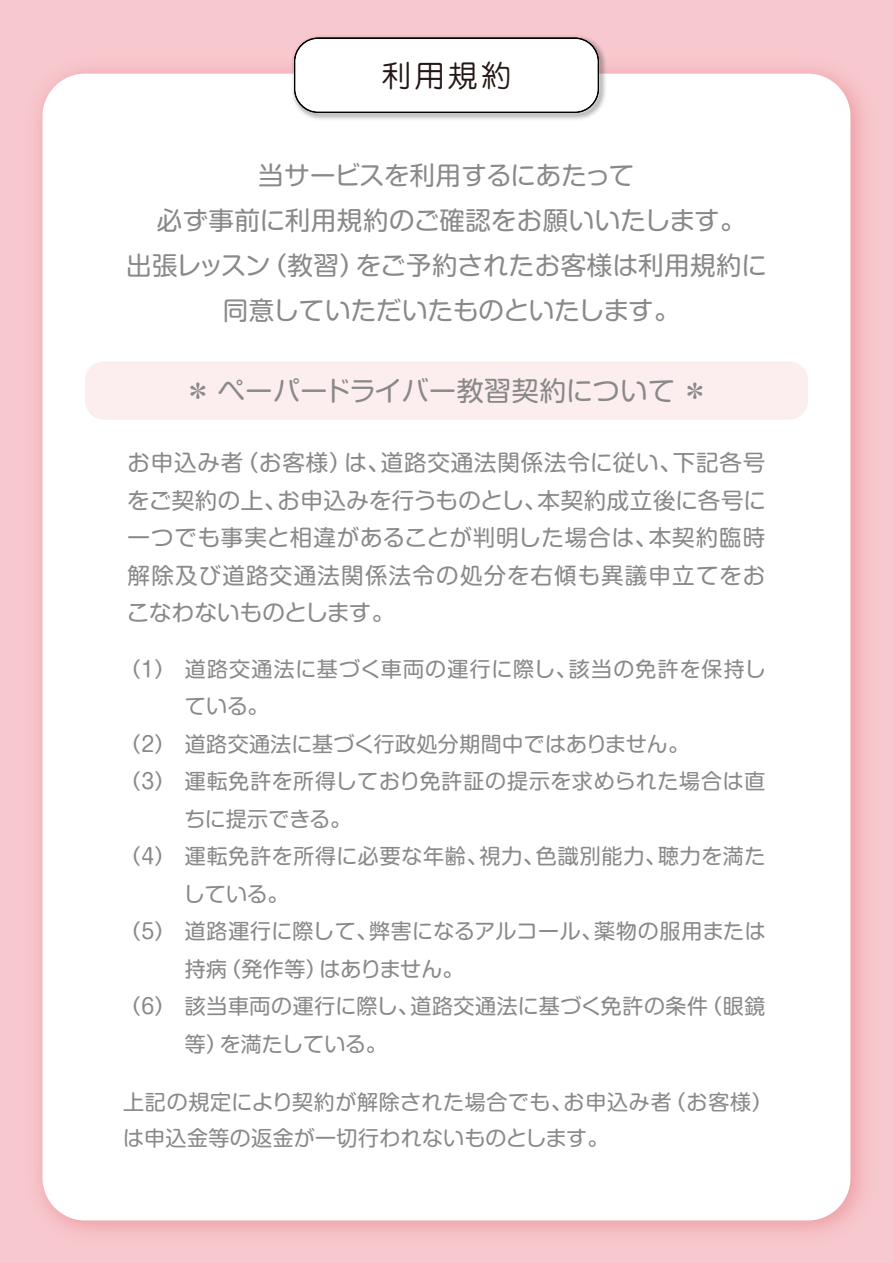
<style>
.page{position:relative;width:893px;height:1263px;background:#f7c8ce}
.page>*{position:absolute;margin:0;border:0;box-sizing:border-box;transform-origin:0 0}
.t1{font:30px "Jun 201 Pro";color:#231815}
.t2{font:27px "Shin M Go Pro";letter-spacing:.02em;color:#898989}
.t3{font:25.5px/45px "Shin M Go Pro";color:#898989;text-align:center}
.t4{font:22.5px/37.5px "Shin M Go Pro";letter-spacing:.05em;color:#898989;text-align:justify}
.t5{font:21px/36px "Shin M Go Pro";letter-spacing:.02em;color:#898989}
.t6{font:21px "Shin M Go Pro";letter-spacing:.04em;color:#898989}
.t7{font:21px "Shin M Go Pro";letter-spacing:.06em;color:#898989}
.t8{font:21px "Shin M Go Pro";color:#898989}
.t9{font:21px "Shin M Go Pro";letter-spacing:-.01em;color:#898989}
</style>
<div class="page">
<img style="left:38px;top:69px;width:825px;height:1163px">
<div style="left:43px;top:74px;width:807px;height:1146px;background:#fff;border-radius:43px"></div>
<img style="left:289px;top:36px;width:320px;height:84px">
<div style="left:294px;top:38px;width:305px;height:75px;border:3px solid #000;border-radius:22px"></div>
<div style="left:296px;top:39px;width:301px;height:72px;background:#fff;border-radius:22px"></div>
<div style="left:85px;top:361px;width:723px;height:59px;background:#fceeef;border-radius:19px"></div>
<h1 class="t1" style="left:382px;top:52px;width:130px">利用規約</h1>
<p class="t3" style="left:126px;top:150px;width:642px">当サービスを利用するにあたって<br>必ず事前に利用規約のご確認をお願いいたします。<br>出張レッスン（教習）をご予約されたお客様は利用規約に同意していただいたものといたします。</p>
<p class="t2" style="left:185px;top:369px;width:525px">＊ ペーパードライバー教習契約について ＊</p>
<p class="t4" style="left:127px;top:441px;width:641px">お申込み者（お客様）は、道路交通法関係法令に従い、下記各号をご契約の上、お申込みを行うものとし、本契約成立後に各号に一つでも事実と相違があることが判明した場合は、本契約臨時解除及び道路交通法関係法令の処分を右傾も異議申立てをおこなわないものとします。</p>
<p class="t7" style="left:120px;top:652px;width:647px">（1）道路交通法に基づく車両の運行に際し、該当の免許を保持し</p>
<p class="t5" style="left:185px;top:686px;width:85px">ている。</p>
<p class="t5" style="left:120px;top:723px;width:571px">（2）道路交通法に基づく行政処分期間中ではありません。</p>
<p class="t5" style="left:120px;top:761px;width:647px">（3）運転免許を所得しており免許証の提示を求められた場合は直</p>
<p class="t9" style="left:184px;top:802px;width:168px">ちに提示できる。</p>
<p class="t6" style="left:120px;top:839px;width:647px">（4）運転免許を所得に必要な年齢、視力、色識別能力、聴力を満た</p>
<p class="t5" style="left:184px;top:873px;width:106px">している。</p>
<p class="t5" style="left:120px;top:911px;width:647px">（5）道路運行に際して、弊害になるアルコール、薬物の服用または</p>
<p class="t5" style="left:185px;top:948px;width:280px">持病（発作等）はありません。</p>
<p class="t5" style="left:120px;top:986px;width:647px">（6）該当車両の運行に際し、道路交通法に基づく免許の条件（眼鏡</p>
<p class="t8" style="left:185px;top:1027px;width:203px">等）を満たしている。</p>
<p class="t5" style="left:123px;top:1082px;width:651px">上記の規定により契約が解除された場合でも、お申込み者（お客様）は申込金等の返金が一切行われないものとします。</p>
</div>
